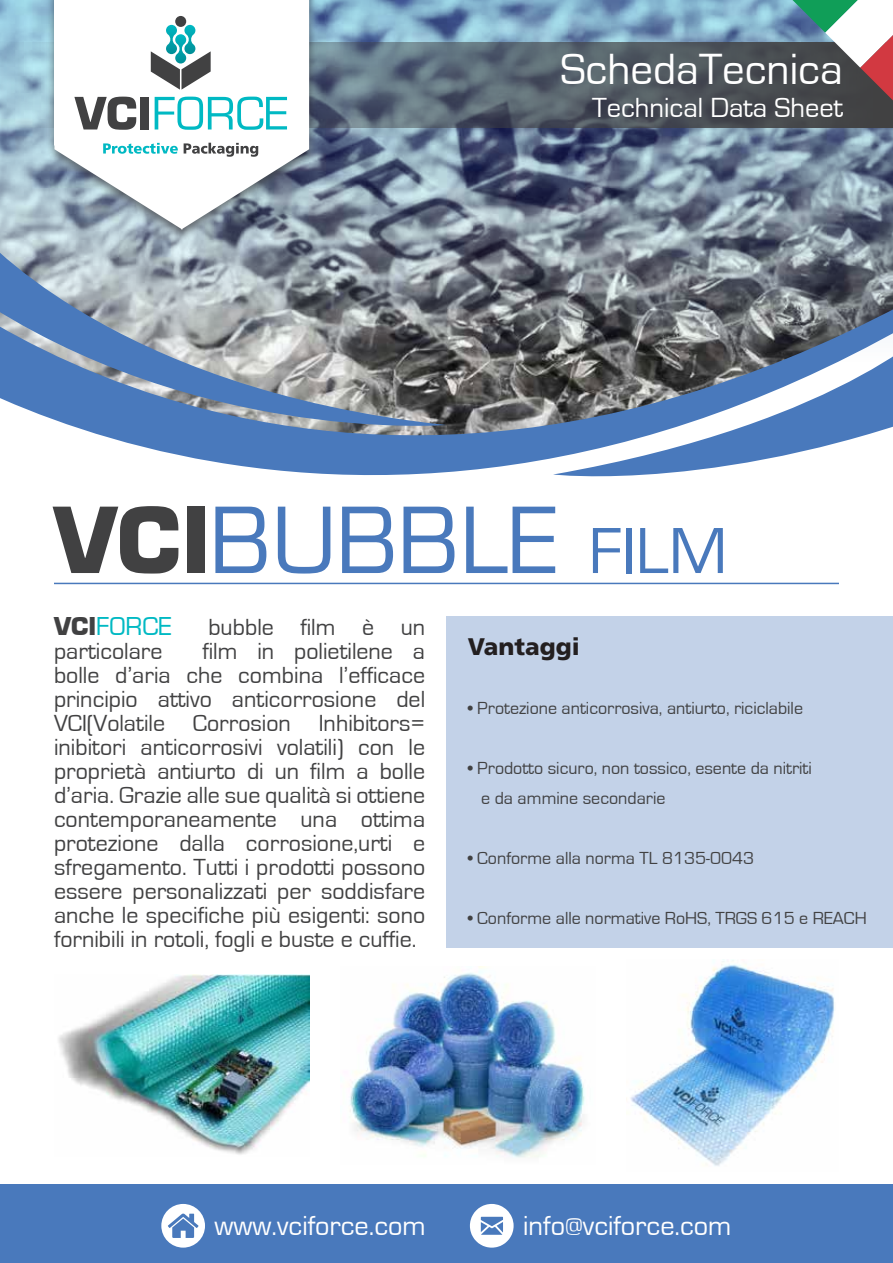
<style>
.page{position:relative;width:893px;height:1263px;background:#fff}
.page>*{position:absolute;margin:0;border:0;box-sizing:border-box;transform-origin:0 0}
.t1{font:88.5px "Eurostile LT";color:#4979bc}
.t2{font:45px "Eurostile";color:#fff}
.t3{font:28.5px "Eurostile";color:#fff}
.t4{font:28.35px "Eurostile";color:#fff}
.t5{font:24px/24px "Eurostile";color:#414142;text-align:justify}
.t6{font:800 24px "Articulate";color:#231f20}
.t7{font:24px "Eurostile LT";color:#00b9c3}
.t8{font:18px/30px "Eurostile";color:#414142}
.s1{font-weight:700;color:#414142}
.s2{font-size:60px}
</style>
<div class="page">
<img style="left:626px;top:959px;width:209px;height:207px">
<div style="left:446px;top:617px;width:447px;height:331px;background:#c3d2e8"></div>
<div style="left:0;top:1184px;width:893px;height:79px;background:#4979bc"></div>
<svg style="left:0;top:0;width:893px;height:251px;background:#778da3"></svg>
<svg style="left:0;top:43px;width:893px;height:85px;background:#5a6772"></svg>
<svg style="left:792px;top:0;width:101px;height:100px"></svg>
<svg style="left:161px;top:1204px;width:44px;height:43px"></svg>
<svg style="left:470px;top:1204px;width:44px;height:43px"></svg>
<div style="left:46px;top:0;width:271px;height:241px;background:#231f20;opacity:.55"></div>
<svg style="left:54px;top:0;width:255px;height:227px"></svg>
<div style="left:175px;top:16px;width:11px;height:11px;background:#414142;border-radius:50%"></div>
<svg style="left:151px;top:22px;width:60px;height:68px"></svg>
<svg style="left:103px;top:143px;width:75px;height:11px"></svg>
<svg style="left:184px;top:143px;width:74px;height:14px"></svg>
<svg style="left:74px;top:97px;width:62px;height:33px"></svg>
<div style="left:140px;top:97px;width:9px;height:32px;background:#414142"></div>
<svg style="left:155px;top:97px;width:132px;height:33px"></svg>
<svg style="left:0;top:227px;width:446px;height:24px;background:#9aa8b3"></svg>
<svg style="left:0;top:251px;width:893px;height:366px"></svg>
<hr style="left:54px;top:583px;width:785px;height:1px;background:#4979bc">
<img style="left:58px;top:975px;width:251px;height:180px">
<img style="left:350px;top:967px;width:235px;height:191px">
<h2 class="t2" style="left:560px;top:45px;width:284px">SchedaTecnica</h2>
<p class="t3" style="left:592px;top:92px;width:252px">Technical Data Sheet</p>
<h1 class="t1" style="left:54px;top:487px;width:674px"><span class="s1">VCI</span>BUBBLE <span class="s2">FILM</span></h1>
<p class="t7" style="left:54px;top:611px;width:119px"><span class="s1">VCI</span>FORCE</p>
<p class="t5" style="left:208px;top:615px;width:218px">bubble film è un</p>
<p class="t5" style="left:54px;top:639px;width:110px">particolare</p>
<p class="t5" style="left:54px;top:639px;width:373px;text-indent:148px">film in polietilene a bolle d’aria che combina l’efficace principio attivo anticorrosione del VCI(Volatile Corrosion Inhibitors= inibitori anticorrosivi volatili) con le proprietà antiurto di un film a bolle d’aria. Grazie alle sue qualità si ottiene contemporaneamente una ottima protezione dalla corrosione,urti e sfregamento. Tutti i prodotti possono essere personalizzati per soddisfare anche le specifiche più esigenti: sono fornibili in rotoli, fogli e buste e cuffie.</p>
<p class="t6" style="left:468px;top:632px;width:114px">Vantaggi</p>
<p class="t8" style="left:468px;top:694px;width:337px">• Protezione anticorrosiva, antiurto, riciclabile</p>
<p class="t8" style="left:481px;top:754px;width:332px;text-indent:-14px">• Prodotto sicuro, non tossico, esente da nitriti e da ammine secondarie</p>
<p class="t8" style="left:468px;top:844px;width:288px">• Conforme alla norma TL 8135-0043</p>
<p class="t8" style="left:468px;top:904px;width:400px">• Conforme alle normative RoHS, TRGS 615 e REACH</p>
<p class="t4" style="left:215px;top:1211px;width:213px">www.vciforce.com</p>
<p class="t4" style="left:523px;top:1211px;width:210px">info@vciforce.com</p>
</div>
